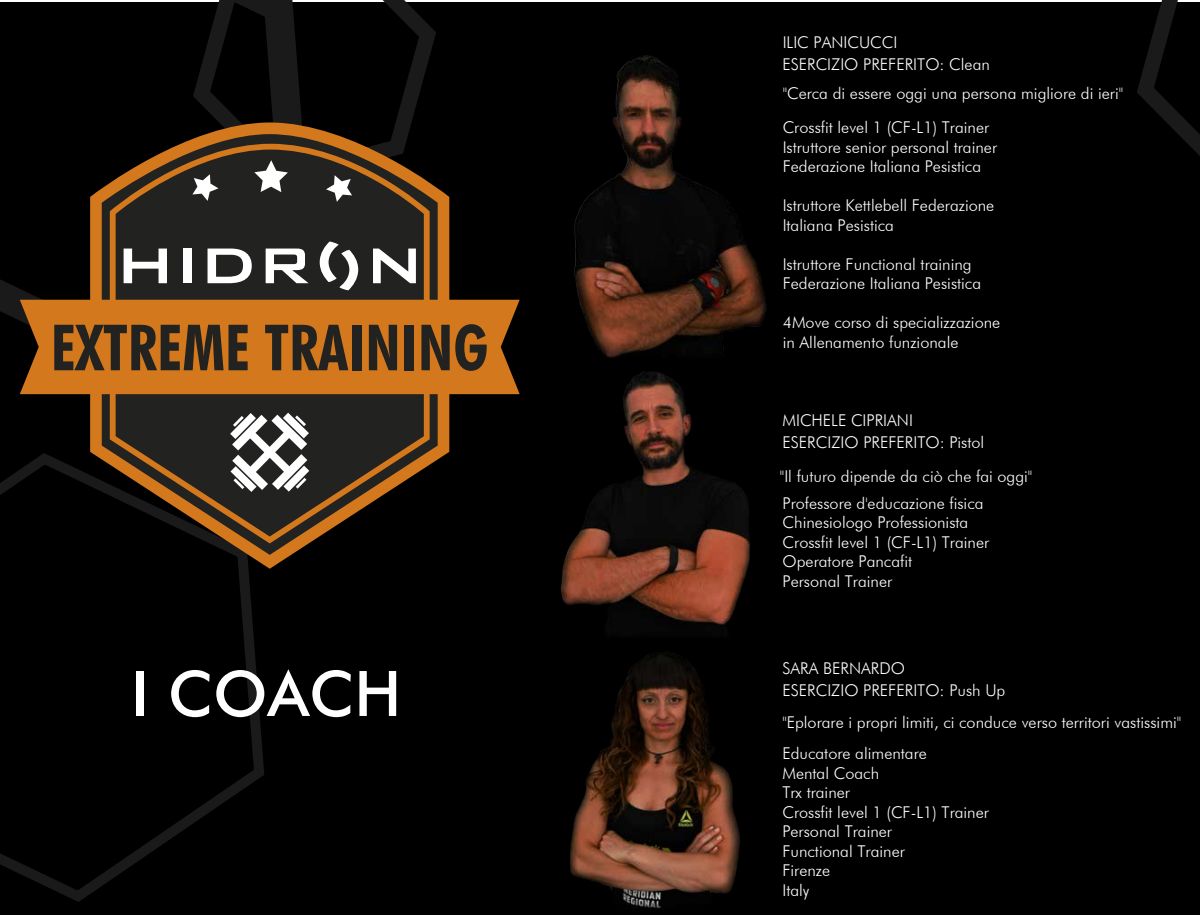
<style>
.page{position:relative;width:1200px;height:915px;background:#fff}
.page>*{position:absolute;margin:0;border:0;box-sizing:border-box;transform-origin:0 0}
.t1{font:700 condensed 63.88px "Futura BT";color:#222221}
.t2{font:500 62.88px "Futura BT";color:#fff}
.t3{font:300 16.25px/19.5px "Futura BT";color:#fff}
</style>
<div class="page">
<div style="left:0;top:2px;width:1200px;height:913px;background:#000"></div>
<svg style="left:563px;top:371px;width:187px;height:194px"></svg>
<img style="left:561px;top:565px;width:188px;height:284px">
<svg style="left:569px;top:650px;width:170px;height:258px"></svg>
<svg style="left:576px;top:55px;width:191px;height:303px"></svg>
<svg style="left:0;top:279px;width:20px;height:42px"></svg>
<svg style="left:193px;top:0;width:243px;height:123px"></svg>
<svg style="left:0;top:470px;width:264px;height:432px"></svg>
<svg style="left:1137px;top:0;width:63px;height:156px"></svg>
<svg style="left:20px;top:123px;width:500px;height:446px"></svg>
<svg style="left:254px;top:160px;width:34px;height:32px"></svg>
<svg style="left:326px;top:175px;width:26px;height:27px"></svg>
<svg style="left:192px;top:174px;width:26px;height:27px"></svg>
<svg style="left:124px;top:249px;width:43px;height:34px"></svg>
<div style="left:183px;top:249px;width:9px;height:34px;background:#fff"></div>
<svg style="left:208px;top:249px;width:44px;height:34px"></svg>
<svg style="left:266px;top:249px;width:43px;height:34px"></svg>
<svg style="left:373px;top:249px;width:43px;height:34px"></svg>
<svg style="left:320px;top:242px;width:38px;height:48px;background:#7b7b7b"></svg>
<svg style="left:230px;top:413px;width:79px;height:79px;background:#8f8f8e"></svg>
<h1 class="t1" style="left:51px;top:309px;width:440px">EXTREME TRAINING</h1>
<h2 class="t2" style="left:131px;top:655px;width:272px">I COACH</h2>
<p class="t3" style="left:783px;top:32px;width:116px">ILIC PANICUCCI</p>
<p class="t3" style="left:782px;top:54px;width:209px">ESERCIZIO PREFERITO: Clean</p>
<p class="t3" style="left:783px;top:83px;width:342px">"Cerca di essere oggi una persona migliore di ieri"</p>
<p class="t3" style="left:783px;top:118px;width:216px">Crossfit level 1 (CF-L1) Trainer<br>Istruttore senior personal trainer<br>Federazione Italiana Pesistica</p>
<p class="t3" style="left:783px;top:196px;width:213px">Istruttore Kettlebell Federazione<br>Italiana Pesistica</p>
<p class="t3" style="left:783px;top:254px;width:200px">Istruttore Functional training<br>Federazione Italiana Pesistica</p>
<p class="t3" style="left:783px;top:313px;width:219px">4Move corso di specializzazione in Allenamento funzionale</p>
<p class="t3" style="left:782px;top:411px;width:132px">MICHELE CIPRIANI</p>
<p class="t3" style="left:780px;top:425px;width:254px;line-height:34px">ESERCIZIO PREFERITO: Pistol<br>"Il futuro dipende da ciò che fai oggi"</p>
<p class="t3" style="left:783px;top:493px;width:208px">Professore d'educazione fisica<br>Chinesiologo Professionista<br>Crossfit level 1 (CF-L1) Trainer<br>Operatore Pancafit<br>Personal Trainer</p>
<p class="t3" style="left:782px;top:658px;width:124px">SARA BERNARDO</p>
<p class="t3" style="left:782px;top:680px;width:224px">ESERCIZIO PREFERITO: Push Up</p>
<p class="t3" style="left:782px;top:712px;width:400px">"Eplorare i propri limiti, ci conduce verso territori vastissimi"</p>
<p class="t3" style="left:782px;top:744px;width:208px">Educatore alimentare<br>Mental Coach<br>Trx trainer<br>Crossfit level 1 (CF-L1) Trainer<br>Personal Trainer<br>Functional Trainer<br>Firenze<br>Italy</p>
</div>
